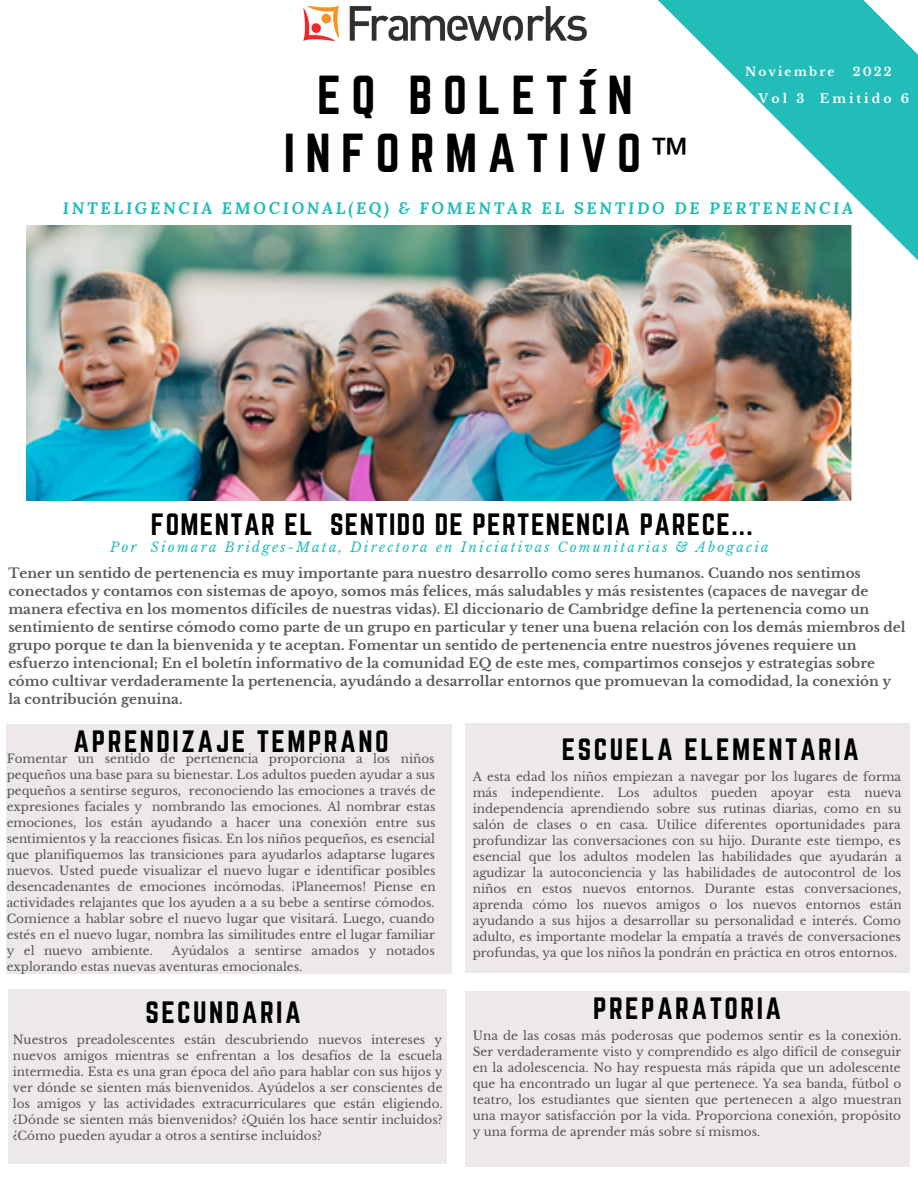
<style>
.page{position:relative;width:918px;height:1188px;background:#fff}
.page>*{position:absolute;margin:0;border:0;box-sizing:border-box;transform-origin:0 0}
.t1{font:48px/57.3px "Norwester";letter-spacing:.22em;color:#000;text-align:center}
.t2{font:27px "Norwester";letter-spacing:.09em;color:#000}
.t3{font:27px "Norwester";letter-spacing:.05em;color:#000}
.t4{font:italic 700 16.5px "Lora";letter-spacing:.16em;color:#22bcb9}
.t5{font:700 13.5px/18px "Libre Baskerville";color:#000}
.t6{font:italic 13.5px "Libre Baskerville";letter-spacing:.16em;color:#22bcb9}
.t7{font:700 12.45px "Libre Baskerville";letter-spacing:.24em;color:#fff}
.t8{font:12px/16px "Libre Baskerville";color:#000;text-align:justify}
.t9{font:700 12px "Libre Baskerville";letter-spacing:.18em;color:#fff}
.s1{font-family:"Noto Sans";font-weight:700}
</style>
<div class="page">
<img style="left:303px;top:5px;width:284px;height:37px">
<svg style="left:658px;top:0;width:260px;height:261px;fill:#22bcb9"></svg>
<div style="left:465px;top:991px;width:445px;height:176px;background:#ede9e9"></div>
<div style="left:465px;top:723px;width:445px;height:250px;background:#ede9e9"></div>
<div style="left:8px;top:990px;width:439px;height:174px;background:#ede9e9"></div>
<div style="left:7px;top:724px;width:445px;height:250px;background:#ede9e9"></div>
<img style="left:26px;top:225px;width:827px;height:276px">
<p class="t9" style="left:745px;top:65px;width:91px">Noviembre</p>
<p class="t9" style="left:853px;top:65px;width:40px">2022</p>
<p class="t7" style="left:759px;top:91px;width:47px">Vol 3</p>
<p class="t7" style="left:820px;top:91px;width:91px">Emitido 6</p>
<h1 class="t1" style="left:284px;top:66px;width:407px">EQ BOLET<span class="s1">Í</span>N<br>INFORMATIVO<span class="s1">™</span></h1>
<h3 class="t4" style="left:63px;top:196px;width:792px">INTELIGENCIA EMOCIONAL(EQ) &amp; FOMENTAR EL SENTIDO DE PERTENENCIA</h3>
<h2 class="t3" style="left:151px;top:508px;width:603px">FOMENTAR EL SENTIDO DE PERTENENCIA PARECE...</h2>
<p class="t6" style="left:110px;top:539px;width:660px">Por Siomara Bridges-Mata, Directora en Iniciativas Comunitarias &amp; Abogacia</p>
<p class="t5" style="left:8px;top:565px;width:899px">Tener un sentido de pertenencia es muy importante para nuestro desarrollo como seres humanos. Cuando nos sentimos conectados y contamos con sistemas de apoyo, somos más felices, más saludables y más resistentes (capaces de navegar de manera efectiva en los momentos difíciles de nuestras vidas). El diccionario de Cambridge define la pertenencia como un sentimiento de sentirse cómodo como parte de un grupo en particular y tener una buena relación con los demás miembros del grupo porque te dan la bienvenida y te aceptan. Fomentar un sentido de pertenencia entre nuestros jóvenes requiere un esfuerzo intencional; En el boletín informativo de la comunidad EQ de este mes, compartimos consejos y estrategias sobre cómo cultivar verdaderamente la pertenencia, ayudándo a desarrollar entornos que promuevan la comodidad, la conexión y la contribución genuina.</p>
<h2 class="t2" style="left:74px;top:725px;width:316px">APRENDIZAJE TEMPRANO</h2>
<p class="t8" style="left:7px;top:751px;width:430px">Fomentar un sentido de pertenencia proporciona a los niños pequeños una base para su bienestar. Los adultos pueden ayudar a sus pequeños a sentirse seguros, reconociendo las emociones a través de expresiones faciales y nombrando las emociones. Al nombrar estas emociones, los están ayudando a hacer una conexión entre sus sentimientos y la reacciones fisicas. En los niños pequeños, es esencial que planifiquemos las transiciones para ayudarlos adaptarse lugares nuevos. Usted puede visualizar el nuevo lugar e identificar posibles desencadenantes de emociones incómodas. ¡Planeemos! Piense en actividades relajantes que los ayuden a a su bebe a sentirse cómodos.<br>Comience a hablar sobre el nuevo lugar que visitará. Luego, cuando estés en el nuevo lugar, nombra las similitudes entre el lugar familiar y el nuevo ambiente.</p>
<p class="t8" style="left:7px;top:943px;width:430px;text-indent:165px">Ayúdalos a sentirse amados y notados explorando estas nuevas aventuras emocionales.</p>
<h2 class="t2" style="left:145px;top:996px;width:157px">SECUNDARIA</h2>
<p class="t8" style="left:13px;top:1032px;width:431px">Nuestros preadolescentes están descubriendo nuevos intereses y nuevos amigos mientras se enfrentan a los desafíos de la escuela intermedia. Esta es una gran época del año para hablar con sus hijos y ver dónde se sienten más bienvenidos. Ayúdelos a ser conscientes de los amigos y las actividades extracurriculares que están eligiendo. ¿Dónde se sienten más bienvenidos? ¿Quién los hace sentir incluidos? ¿Cómo pueden ayudar a otros a sentirse incluidos?</p>
<h2 class="t2" style="left:562px;top:733px;width:299px">ESCUELA ELEMENTARIA</h2>
<p class="t8" style="left:473px;top:769px;width:430px">A esta edad los niños empiezan a navegar por los lugares de forma más independiente. Los adultos pueden apoyar esta nueva independencia aprendiendo sobre sus rutinas diarias, como en su salón de clases o en casa. Utilice diferentes oportunidades para profundizar las conversaciones con su hijo. Durante este tiempo, es esencial que los adultos modelen las habilidades que ayudarán a agudizar la autoconciencia y las habilidades de autocontrol de los niños en estos nuevos entornos. Durante estas conversaciones, aprenda cómo los nuevos amigos o los nuevos entornos están ayudando a sus hijos a desarrollar su personalidad e interés. Como adulto, es importante modelar la empatía a través de conversaciones profundas, ya que los niños la pondrán en práctica en otros entornos.</p>
<h2 class="t2" style="left:593px;top:992px;width:190px">PREPARATORIA</h2>
<p class="t8" style="left:473px;top:1028px;width:430px">Una de las cosas más poderosas que podemos sentir es la conexión.<br>Ser verdaderamente visto y comprendido es algo difícil de conseguir en la adolescencia. No hay respuesta más rápida que un adolescente que ha encontrado un lugar al que pertenece. Ya sea banda, fútbol o teatro, los estudiantes que sienten que pertenecen a algo muestran una mayor satisfacción por la vida. Proporciona conexión, propósito y una forma de aprender más sobre sí mismos.</p>
</div>
